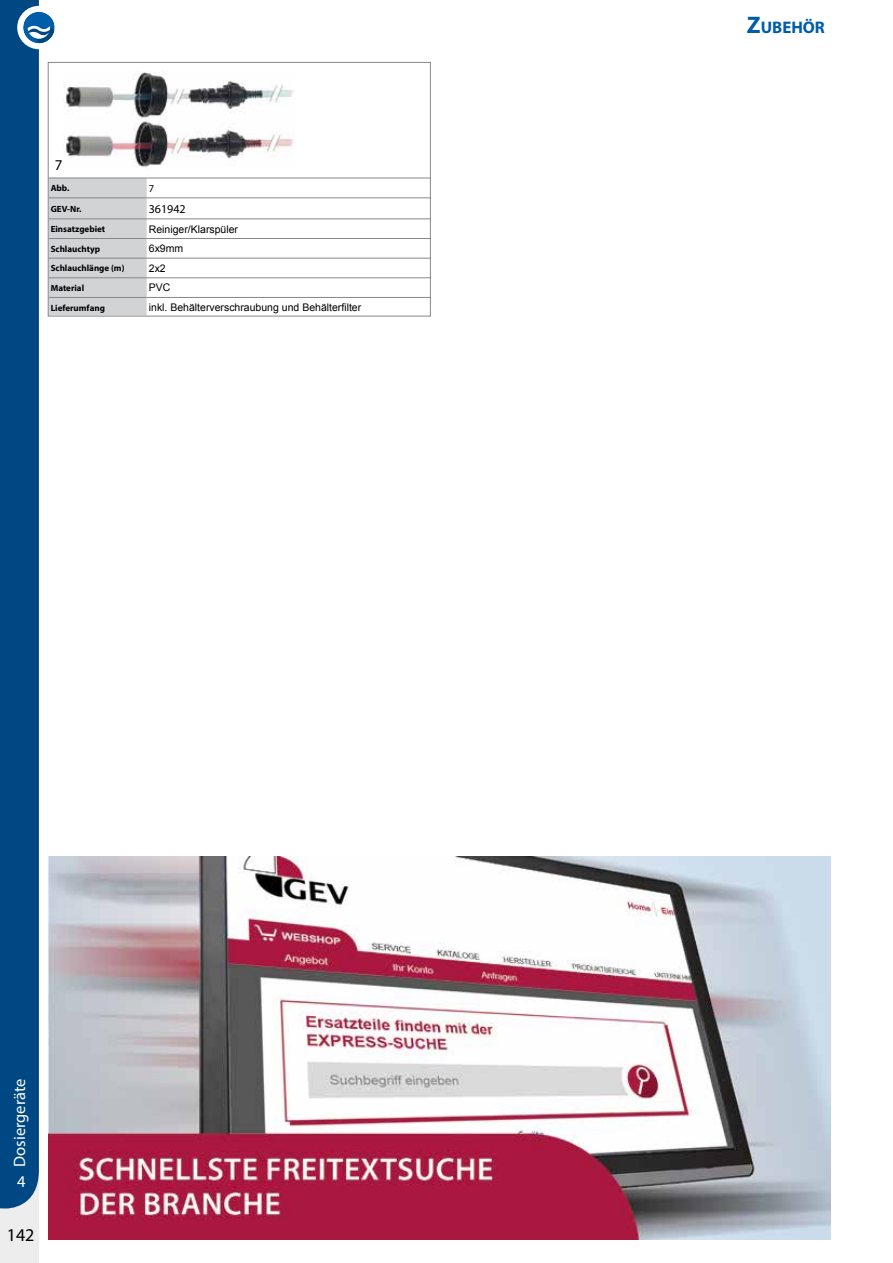
<style>
.page{position:relative;width:893px;height:1263px;background:#fff}
.page>*{position:absolute;margin:0;border:0;box-sizing:border-box;transform-origin:0 0}
.t1{font:18px "Myriad Pro";color:#000}
.t2{font:700 16.8px "Myriad Pro";color:#005da9}
.t3{font:16.5px "Myriad Pro";color:#fff}
.t4{font:15px "Myriad Pro";color:#000}
.t5{font:12px "Myriad Pro";color:#000}
.t6{font:10.5px "Arial";color:#000}
.t7{font:10.5px "Myriad Pro";color:#000}
.t8{font:700 9px "Myriad Pro";color:#000}
.s1{font-size:24px}
</style>
<div class="page">
<div style="left:0;top:0;width:39px;height:1263px;background:#ededed"></div>
<div style="left:0;top:0;width:39px;height:1208px;background:#004884"></div>
<div style="left:17px;top:6px;width:44px;height:43px;background:#fff;border-radius:50%"></div>
<div style="left:23px;top:12px;width:32px;height:31px;background:#005da9;border-radius:50%"></div>
<svg style="left:28px;top:25px;width:26px;height:18px"></svg>
<img style="left:64px;top:71px;width:229px;height:96px">
<div style="left:48px;top:62px;width:383px;height:116px;border:1px solid #878787"></div>
<div style="left:50px;top:179px;width:97px;height:135px;background:#d1d3d4"></div>
<hr style="left:49px;top:197px;width:98px;height:1px;background:#878787">
<hr style="left:147px;top:197px;width:284px;height:1px;background:#878787">
<hr style="left:49px;top:218px;width:98px;height:1px;background:#878787">
<hr style="left:49px;top:238px;width:98px;height:1px;background:#878787">
<hr style="left:49px;top:258px;width:98px;height:1px;background:#878787">
<hr style="left:49px;top:277px;width:98px;height:1px;background:#878787">
<hr style="left:49px;top:297px;width:98px;height:1px;background:#878787">
<hr style="left:147px;top:218px;width:284px;height:1px;background:#878787">
<hr style="left:147px;top:238px;width:284px;height:1px;background:#878787">
<hr style="left:147px;top:258px;width:284px;height:1px;background:#878787">
<hr style="left:147px;top:277px;width:284px;height:1px;background:#878787">
<hr style="left:147px;top:297px;width:284px;height:1px;background:#878787">
<div style="left:48px;top:177px;width:383px;height:139px;border:1px solid #878787"></div>
<img style="left:48px;top:857px;width:782px;height:382px">
<h3 class="t4" style="left:55px;top:155px;width:9px">7</h3>
<p class="t8" style="left:51px;top:182px;width:20px">Abb.</p>
<p class="t7" style="left:149px;top:182px;width:7px">7</p>
<p class="t8" style="left:51px;top:203px;width:32px">GEV-Nr.</p>
<p class="t5" style="left:149px;top:201px;width:38px">361942</p>
<p class="t8" style="left:51px;top:223px;width:56px">Einsatzgebiet</p>
<p class="t6" style="left:149px;top:222px;width:91px">Reiniger/Klarspüler</p>
<p class="t8" style="left:51px;top:243px;width:51px">Schlauchtyp</p>
<p class="t6" style="left:149px;top:242px;width:36px">6x9mm</p>
<p class="t8" style="left:51px;top:262px;width:75px">Schlauchlänge (m)</p>
<p class="t6" style="left:149px;top:261px;width:18px">2x2</p>
<p class="t8" style="left:51px;top:282px;width:35px">Material</p>
<p class="t6" style="left:149px;top:281px;width:23px">PVC</p>
<p class="t8" style="left:51px;top:302px;width:56px">Lieferumfang</p>
<p class="t6" style="left:149px;top:300px;width:214px">inkl. Behälterverschraubung und Behälterfilter</p>
<h3 class="t3" style="left:9px;top:1167px;width:90px;rotate:-90deg">Dosiergeräte</h3>
<h3 class="t3" style="left:17px;top:1171px;width:10px">4</h3>
<h1 class="t1" style="left:7px;top:1224px;width:29px">142</h1>
<h2 class="t2" style="left:747px;top:16px;width:80px"><span class="s1">Z</span>UBEHÖR</h2>
</div>
